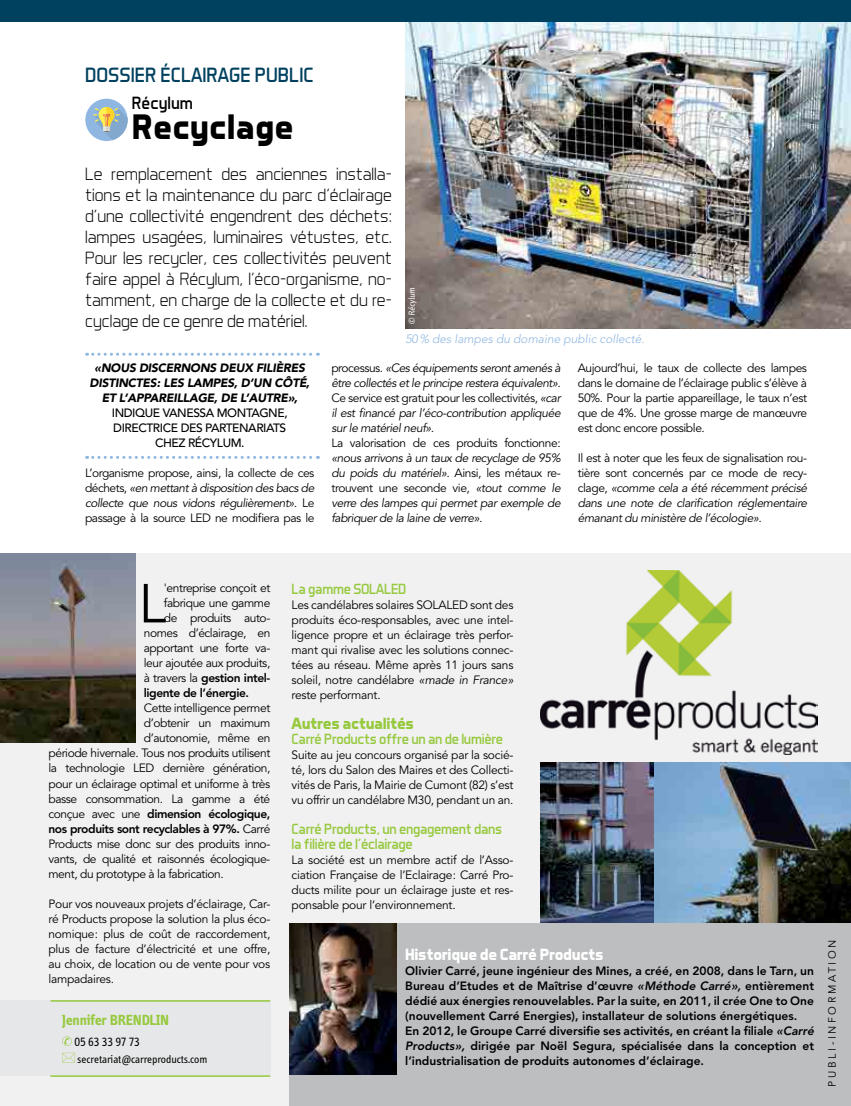
<style>
.page{position:relative;width:851px;height:1106px;background:#fff}
.page>*{position:absolute;margin:0;border:0;box-sizing:border-box;transform-origin:0 0}
.t1{font:54.3px "Avenir";color:#000}
.t2{font:700 36px "Aero Matics";color:#000}
.t3{font:21px "Aero Matics";color:#00415f}
.t4{font:300 18px/21px "Aero Matics";color:#000;text-align:justify}
.t5{font:18px "Aero Matics";color:#000}
.t6{font:700 16.5px "Aero Matics";letter-spacing:-.02em;color:#fff}
.t7{font:700 16.5px "Aero Matics";letter-spacing:-.02em;color:#96c93d}
.t8{font:15px/15px "Aero Matics";letter-spacing:-.02em;color:#96c93d}
.t9{font:700 15px "Info";color:#96c93d}
.t10{font:12.45px "Info";color:#000}
.t11{font:12px/15px "Avenir";letter-spacing:-.035em;color:#000;text-align:justify}
.t12{font:italic 12px/15px "Avenir";letter-spacing:-.035em;color:#000;text-align:justify}
.t13{font:800 12px/15px "Avenir";color:#000}
.t14{font:italic 900 12px/15px "Avenir";letter-spacing:-.02em;color:#000;text-align:center}
.t15{font:500 12px/15px "Avenir";letter-spacing:-.035em;color:#000;text-align:center}
.t16{font:italic 300 12px "Avenir";color:#8fb7e1}
.t17{font:11.25px "Info";color:#000}
.t18{font:10.5px "Avenir";letter-spacing:.25em;color:#000}
.t19{font:9px "Info";color:#fff}
.s1{font-style:italic}
.s2{font-style:normal}
.s3{font-weight:400}
</style>
<div class="page">
<img style="left:405px;top:21px;width:445px;height:307px">
<div style="left:0;top:0;width:850px;height:21px;background:#00415f"></div>
<div style="left:0;top:554px;width:850px;height:552px;background:#f1f1f2"></div>
<img style="left:540px;top:571px;width:277px;height:183px">
<img style="left:540px;top:762px;width:310px;height:161px">
<img style="left:0;top:554px;width:135px;height:188px">
<div style="left:0;top:1000px;width:270px;height:75px;background:#e6e7e8"></div>
<svg style="left:62px;top:1036px;width:10px;height:10px"></svg>
<svg style="left:62px;top:1052px;width:13px;height:10px"></svg>
<hr style="left:50px;top:1000px;width:220px;height:1px;background:#96c93d">
<hr style="left:50px;top:1075px;width:220px;height:1px;background:#96c93d">
<div style="left:289px;top:923px;width:561px;height:183px;background:#bcbec0"></div>
<img style="left:289px;top:923px;width:107px;height:151px">
<div style="left:85px;top:99px;width:43px;height:42px;background:#8fb7e1;border-radius:50%"></div>
<svg style="left:93px;top:107px;width:35px;height:33px"></svg>
<svg style="left:87px;top:353px;width:231px;height:3px"></svg>
<svg style="left:87px;top:456px;width:231px;height:3px"></svg>
<h3 class="t3" style="left:85px;top:62px;width:230px">Dossier éclairage public</h3>
<h2 class="t2" style="left:132px;top:106px;width:163px">Recyclage</h2>
<h3 class="t5" style="left:132px;top:92px;width:63px">Récylum</h3>
<p class="t4" style="left:85px;top:163px;width:308px">Le remplacement des anciennes installa&shy;tions et la maintenance du parc d’éclairage d’une collectivité engendrent des déchets: lampes usagées, luminaires vétustes, etc.<br>Pour les recycler, ces collectivités peuvent faire appel à Récylum, l’éco-organisme, no&shy;tamment, en charge de la collecte et du re&shy;cyclage de ce genre de matériel.</p>
<p class="t14" style="left:90px;top:360px;width:222px">«NOUS DISCERNONS DEUX FILIÈRES<br>DISTINCTES: LES LAMPES, D’UN CÔTÉ,<br>ET L’APPAREILLAGE, DE L’AUTRE»,</p>
<p class="t15" style="left:112px;top:405px;width:177px">IN DIQUE VAN ESSA MONTAGN E,<br>DIRECTRICE DES PARTENARIATS<br>CHEZ RÉCYLUM.</p>
<p class="t11" style="left:85px;top:466px;width:231px">L’organisme propose, ainsi, la collecte de ces déchets, <span class="s1">«en mettant à disposition des bacs de collecte que nous vidons régulièrement».</span> Le passage à la source LED ne modifiera pas le</p>
<p class="t19" style="left:407px;top:325px;width:41px;rotate:-90deg">© Récylum</p>
<p class="t16" style="left:405px;top:332px;width:240px">50% des lampes du domaine public collecté.</p>
<p class="t11" style="left:577px;top:361px;width:231px">Aujourd’hui, le taux de collecte des lampes dans le domaine de l’éclairage public s’élève à 50%. Pour la partie appareillage, le taux n’est que de 4%. Une grosse marge de manœuvre est donc encore possible.</p>
<p class="t12" style="left:577px;top:451px;width:231px"><span class="s2">Il est à noter que les feux de signalisation rou&shy;tière sont concernés par ce mode de recy&shy;clage,</span> «comme cela a été récemment précisé dans une note de clarification réglementaire émanant du ministère de l’écologie».</p>
<p class="t12" style="left:331px;top:361px;width:231px"><span class="s2">processus.</span> «Ces équipements seront amenés à être collectés et le principe restera équivalent».<br><span class="s2">Ce service est gratuit pour les collectivités,</span> «car il est financé par l’éco-contribution appliquée sur le matériel neuf».</p>
<p class="t11" style="left:331px;top:436px;width:231px">La valorisation de ces produits fonctionne:</p>
<p class="t12" style="left:331px;top:451px;width:231px">«nous arrivons à un taux de recyclage de 95% du poids du matériel». <span class="s2">Ainsi, les métaux re&shy;trouvent une seconde vie,</span> «tout comme le verre des lampes qui permet par exemple de fabriquer de la laine de verre».</p>
<h1 class="t1" style="left:138px;top:572px;width:29px">L</h1>
<p class="t11" style="left:164px;top:581px;width:108px">'entreprise conçoit et</p>
<p class="t11" style="left:164px;top:596px;width:108px">fabrique une gamme</p>
<p class="t11" style="left:164px;top:611px;width:108px">de produits auto-</p>
<p class="t11" style="left:144px;top:626px;width:128px">nomes d’éclairage, en</p>
<p class="t11" style="left:144px;top:641px;width:128px">apportant une forte va-</p>
<p class="t11" style="left:144px;top:656px;width:128px">leur ajoutée aux produits,</p>
<p class="t13" style="left:144px;top:670px;width:128px"><span class="s3">à travers la</span> gestion intel-</p>
<p class="t13" style="left:144px;top:685px;width:107px">ligente de l’énergie.</p>
<p class="t11" style="left:144px;top:701px;width:128px">Cette intelligence permet</p>
<p class="t11" style="left:144px;top:716px;width:128px">d’obtenir un maximum</p>
<p class="t11" style="left:144px;top:731px;width:128px">d’autonomie, même en</p>
<p class="t11" style="left:48px;top:746px;width:223px">période hivernale. Tous nos produits utilisent</p>
<p class="t11" style="left:48px;top:761px;width:223px">la technologie LED dernière génération,</p>
<p class="t11" style="left:48px;top:776px;width:223px">pour un éclairage optimal et uniforme à très</p>
<p class="t11" style="left:48px;top:791px;width:223px">basse consommation. La gamme a été</p>
<p class="t13" style="left:48px;top:805px;width:223px"><span class="s3">conçue avec une</span> dimension écologique,</p>
<p class="t13" style="left:48px;top:820px;width:223px">nos produits sont recyclables à 97%. <span class="s3">Carré</span></p>
<p class="t11" style="left:48px;top:836px;width:223px">Products mise donc sur des produits inno-</p>
<p class="t11" style="left:48px;top:851px;width:223px">vants, de qualité et raisonnés écologique-</p>
<p class="t11" style="left:48px;top:866px;width:177px">ment, du prototype à la fabrication.</p>
<p class="t11" style="left:48px;top:896px;width:223px">Pour vos nouveaux projets d’éclairage, Car&shy;ré Products propose la solution la plus éco&shy;nomique : plus de coût de raccordement, plus de facture d’électricité et une offre, au choix, de location ou de vente pour vos lampadaires.</p>
<p class="t9" style="left:62px;top:1011px;width:108px">Jennifer BRENDLIN</p>
<p class="t10" style="left:74px;top:1035px;width:67px">05 63 33 97 73</p>
<p class="t17" style="left:77px;top:1052px;width:131px">secretariat@carreproducts.com</p>
<p class="t8" style="left:291px;top:580px;width:70px">La gamme SOLALE</p>
<p class="t8" style="left:398px;top:580px;width:10px">D</p>
<p class="t11" style="left:291px;top:597px;width:223px">Les candélabres solaires SOLALED sont des produits éco-responsables, avec une intel&shy;ligence propre et un éclairage très perfor&shy;mant qui rivalise avec les solutions connec&shy;tées au réseau. Même après 11 jours sans soleil, notre candélabre <span class="s1">« made in France » </span>reste performant.</p>
<h3 class="t7" style="left:291px;top:713px;width:124px">Autres actualités</h3>
<p class="t8" style="left:291px;top:730px;width:213px">Carré Products offre un an de lumière</p>
<p class="t11" style="left:291px;top:747px;width:223px">Suite au jeu concours organisé par la socié&shy;té, lors du Salon des Maires et des Collecti&shy;vités de Paris, la Mairie de Cumont (82) s’est vu offrir un candélabre M30, pendant un an.</p>
<p class="t8" style="left:291px;top:820px;width:212px">Carré Products, un engagement dans la filière de l’éclairage</p>
<p class="t11" style="left:291px;top:852px;width:223px">La société est un membre actif de l’Asso&shy;ciation Française de l’Eclairage : Carré Pro&shy;ducts milite pour un éclairage juste et res&shy;ponsable pour l’environnement.</p>
<h3 class="t6" style="left:405px;top:944px;width:200px">Historique de Carré Products</h3>
<p class="t13" style="left:405px;top:963px;width:410px">Olivier Carré, jeune ingénieur des M ines, a créé, en 2008, dans le Tarn, un Bureau d’Etudes et de M aîtrise d’œuvre <span class="s1">«Méthode Carré»,</span> entièrement dédié aux énergies renouvelables. Par la suite, en 2011, il crée One to One (nouvellement Carré Energies), installateur de solutions énergétiques.<br>En 2012, le Groupe Carré diversifie ses activités, en créant la filiale <span class="s1">«Carré Products»,</span> dirigée par N oël Segura, spécialisée dans la conception et l’industrialisation de produits autonomes d’éclairage.</p>
<p class="t18" style="left:826px;top:1086px;width:146px;rotate:-90deg">PUBLI-information</p>
</div>
